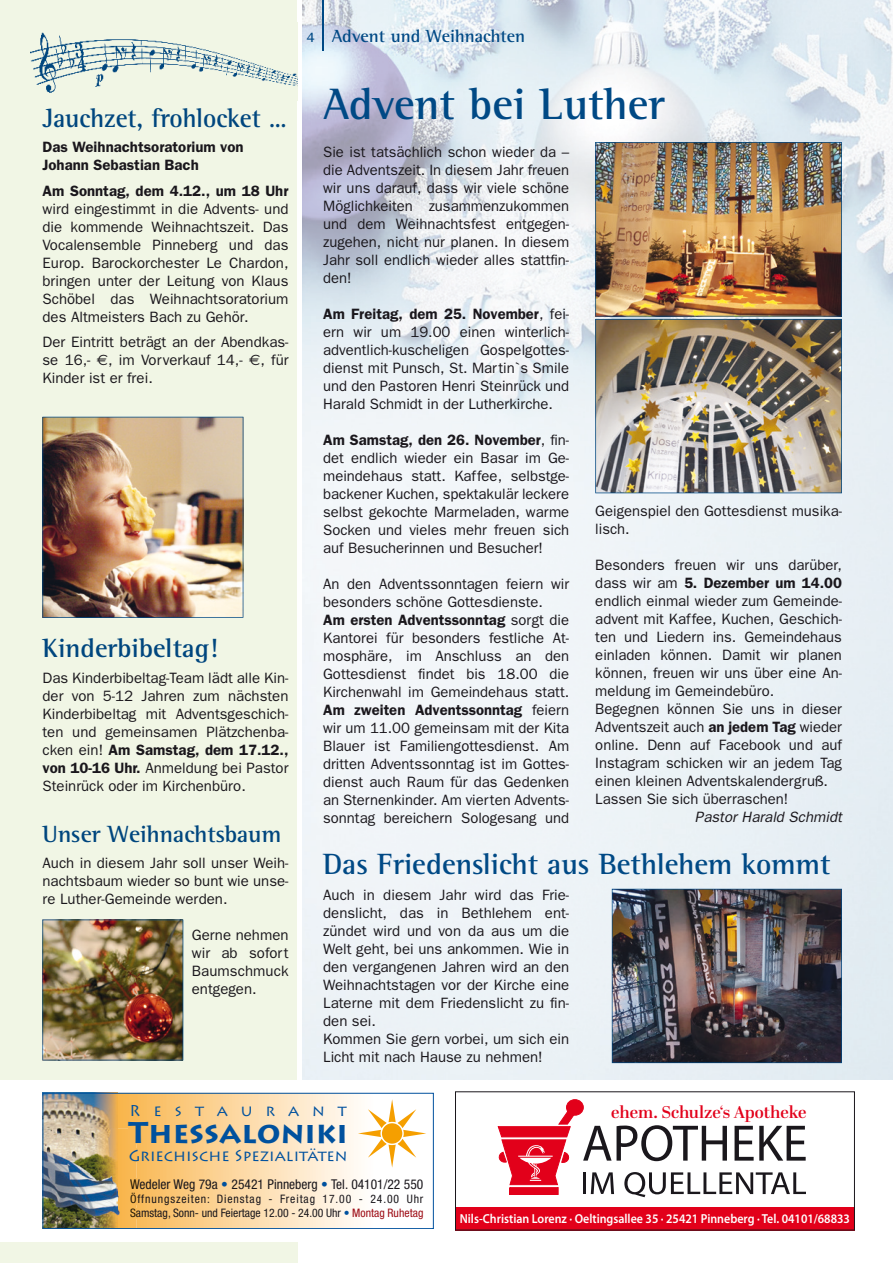
<style>
.page{position:relative;width:893px;height:1263px;background:#fff}
.page>*{position:absolute;margin:0;border:0;box-sizing:border-box;transform-origin:0 0}
.t1{font:700 45px "Rotis Semi Serif";color:#004985}
.t2{font:700 30px "Rotis Semi Serif";color:#004985}
.t3{font:700 30px "Lithos Pro";color:#00519e}
.t4{font:700 27px "Rotis Semi Serif";color:#00467e;scale:.95 1}
.t5{font:700 27px "Rotis Semi Serif";color:#00467e}
.t6{font:700 24px "Rotis Semi Serif";color:#00467e}
.t7{font:700 18px "Rotis Semi Serif";color:#004985}
.t8{font:600 16.95px "Abril Display";color:#e2001a}
.t9{font:15.75px "Lithos Pro";color:#00519e}
.t10{font:15px/18px "Franklin Gothic";color:#1a171c;text-align:justify}
.t11{font:600 15px/18px "Franklin Gothic";color:#1a171c}
.t12{font:italic 15px "Franklin Gothic";color:#1a171c}
.t13{font:condensed 13.5px "Helvetica Neue";color:#1a171c}
.t14{font:600 13.05px "Myriad Pro";color:#fff;scale:.92 1}
.t15{font:condensed 11.7px/14.1px "Helvetica Neue";letter-spacing:.01em;color:#1a171c}
.s1{font-family:"Euro Sans"}
.s2{font-weight:600}
.s3{font-size:15px}
.s4{color:#211807}
.s5{color:#00519e}
.s6{color:#9d0c15}
</style>
<div class="page">
<img style="left:303px;top:0;width:590px;height:1080px">
<div style="left:0;top:0;width:298px;height:1263px;background:#f1f6e5"></div>
<div style="left:0;top:1080px;width:893px;height:162px;background:#fff"></div>
<img style="left:45px;top:1095px;width:72px;height:33px">
<img style="left:45px;top:1128px;width:72px;height:99px">
<svg style="left:117px;top:1095px;width:309px;height:132px"></svg>
<svg style="left:380px;top:1122px;width:24px;height:23px"></svg>
<div style="left:382px;top:1123px;width:20px;height:20px;background:#f59f00;border-radius:50%"></div>
<div style="left:43px;top:1093px;width:391px;height:136px;border:1px solid #00519e"></div>
<div style="left:455px;top:1206px;width:400px;height:24px;background:#e2001a"></div>
<svg style="left:498px;top:1099px;width:308px;height:98px"></svg>
<hr style="left:322px;top:0;width:2px;height:50px;background:#004985">
<img style="left:30px;top:33px;width:268px;height:60px">
<img style="left:612px;top:889px;width:230px;height:174px">
<img style="left:595px;top:142px;width:247px;height:351px">
<img style="left:42px;top:417px;width:201px;height:201px">
<img style="left:42px;top:919px;width:141px;height:141px">
<h3 class="t4" style="left:43px;top:101px;width:259px">Jauchzet, frohlocket …</h3>
<p class="t11" style="left:43px;top:138px;width:203px">Das Weihnachtsoratorium von<br>Johann Sebastian Bach</p>
<p class="t11" style="left:43px;top:181px;width:247px">Am Sonntag, dem 4.12., um 18 Uhr</p>
<p class="t10" style="left:43px;top:199px;width:248px">wird eingestimmt in die Advents- und die kommende Weihnachtszeit. Das Vocalensemble Pinneberg und das Europ. Barockorchester Le Chardon, bringen unter der Leitung von Klaus Schöbel das Weihnachtsoratorium des Altmeisters Bach zu Gehör.</p>
<p class="t10" style="left:43px;top:333px;width:248px">Der Eintritt beträgt an der Abendkas&shy;se 16,- <span class="s1">€</span>, im Vorverkauf 14,- <span class="s1">€</span>, für Kinder ist er frei.</p>
<h3 class="t5" style="left:43px;top:632px;width:177px">Kinderbibeltag!</h3>
<p class="t10" style="left:43px;top:668px;width:248px">Das Kinderbibeltag-Team lädt alle Kin&shy;der von 5-12 Jahren zum nächsten Kinderbibeltag mit Adventsgeschich&shy;ten und gemeinsamen Plätzchenba&shy;cken ein! <span class="s2">Am Samstag, dem 17.12., von 10-16 Uhr.</span> Anmeldung bei Pastor Steinrück oder im Kirchenbüro.</p>
<h3 class="t6" style="left:43px;top:820px;width:240px">Unser Weihnachtsbaum</h3>
<p class="t10" style="left:43px;top:853px;width:248px">Auch in diesem Jahr soll unser Weih&shy;nachtsbaum wieder so bunt wie unse&shy;re Luther-Gemeinde werden.</p>
<p class="t10" style="left:192px;top:925px;width:98px">Gerne nehmen wir ab sofort Baumschmuck entgegen.</p>
<p class="t7" style="left:307px;top:25px;width:220px"><span class="s3">4</span> Advent und Weihnachten</p>
<h1 class="t1" style="left:323px;top:77px;width:343px">Advent bei Luther</h1>
<p class="t10" style="left:323px;top:142px;width:248px">Sie ist tatsächlich schon wieder da – die Adventszeit. In diesem Jahr freuen wir uns darauf, dass wir viele schöne Möglichkeiten zusammenzukommen und dem Weihnachtsfest entgegen&shy;zugehen, nicht nur planen. In diesem Jahr soll endlich wieder alles stattfin&shy;den!</p>
<p class="t10" style="left:323px;top:304px;width:248px"><span class="s2">Am Freitag, dem 25. November</span>, fei&shy;ern wir um 19.00 einen winterlich&shy;adventlich-kuscheligen Gospelgottes&shy;dienst mit Punsch, St. Martin`s Smile und den Pastoren Henri Steinrück und Harald Schmidt in der Lutherkirche.</p>
<p class="t10" style="left:323px;top:430px;width:248px"><span class="s2">Am Samstag, den 26. November</span>, fin&shy;det endlich wieder ein Basar im Ge&shy;meindehaus statt. Kaffee, selbstge&shy;backener Kuchen, spektakulär leckere selbst gekochte Marmeladen, warme Socken und vieles mehr freuen sich auf Besucherinnen und Besucher!</p>
<p class="t10" style="left:323px;top:574px;width:248px;text-align:left">An den Adventssonntagen feiern wir besonders schöne Gottesdienste.<br><span class="s2">Am ersten Adventssonntag</span> sorgt die Kantorei für besonders festliche At&shy;mosphäre, im Anschluss an den Gottesdienst findet bis 18.00 die Kirchenwahl im Gemeindehaus statt.<br><span class="s2">Am zweiten Adventssonntag</span> feiern wir um 11.00 gemeinsam mit der Kita Blauer ist Familiengottesdienst. Am dritten Adventssonntag ist im Gottes&shy;dienst auch Raum für das Gedenken an Sternenkinder. Am vierten Advents&shy;sonntag bereichern Sologesang und</p>
<p class="t10" style="left:595px;top:502px;width:248px">Geigenspiel den Gottesdienst musika&shy;lisch.</p>
<p class="t10" style="left:595px;top:556px;width:248px;text-align:left">Besonders freuen wir uns darüber, dass wir am <span class="s2">5. Dezember um 14.00 </span>endlich einmal wieder zum Gemeinde&shy;advent mit Kaffee, Kuchen, Geschich&shy;ten und Liedern ins. Gemeindehaus einladen können. Damit wir planen können, freuen wir uns über eine An&shy;meldung im Gemeindebüro.<br>Begegnen können Sie uns in dieser Adventszeit auch <span class="s2">an jedem Tag</span> wieder online. Denn auf Facebook und auf Instagram schicken wir an jedem Tag einen kleinen Adventskalendergruß.<br>Lassen Sie sich überraschen!</p>
<p class="t12" style="left:695px;top:808px;width:149px">Pastor Harald Schmidt</p>
<h2 class="t2" style="left:323px;top:846px;width:509px">Das Friedenslicht aus Bethlehem kommt</h2>
<p class="t10" style="left:323px;top:885px;width:248px;text-align:left">Auch in diesem Jahr wird das Frie&shy;denslicht, das in Bethlehem ent&shy;zündet wird und von da aus um die<br>Welt geht, bei uns ankommen. Wie in den vergangenen Jahren wird an den<br>Weihnachtstagen vor der Kirche eine<br>Laterne mit dem Friedenslicht zu fin&shy;den sei.<br>Kommen Sie gern vorbei, um sich ein<br>Licht mit nach Hause zu nehmen!</p>
<p class="t9" style="left:130px;top:1101px;width:219px">R e s t a u r a n t</p>
<h2 class="t3" style="left:128px;top:1114px;width:221px">Thessaloniki</h2>
<p class="t9" style="left:129px;top:1147px;width:220px">Griechische Spezialitäten</p>
<p class="t13" style="left:130px;top:1176px;width:295px"><span class="s4">W</span>edeler Weg 79a <span class="s5">•</span> 25421 Pinneberg <span class="s5">•</span> Tel. 04101/22 550</p>
<p class="t15" style="left:130px;top:1191px;width:295px"><span class="s4">Ö</span>ffnungszeiten: Dienstag - Freitag 17.00 - 24.00 Uhr<br><span class="s4">Sa</span>mstag, Sonn- und Feiertage 12.00 - 24.00 Uhr <span class="s5">•</span> <span class="s6">Montag Ruhetag</span></p>
<p class="t8" style="left:611px;top:1100px;width:197px">ehem. Schulze‘s Apotheke</p>
<p class="t14" style="left:460px;top:1210px;width:426px">Nils-Christian Lorenz · Oeltingsallee 35 · 25421 Pinneberg · Tel. 04101/68833</p>
</div>
